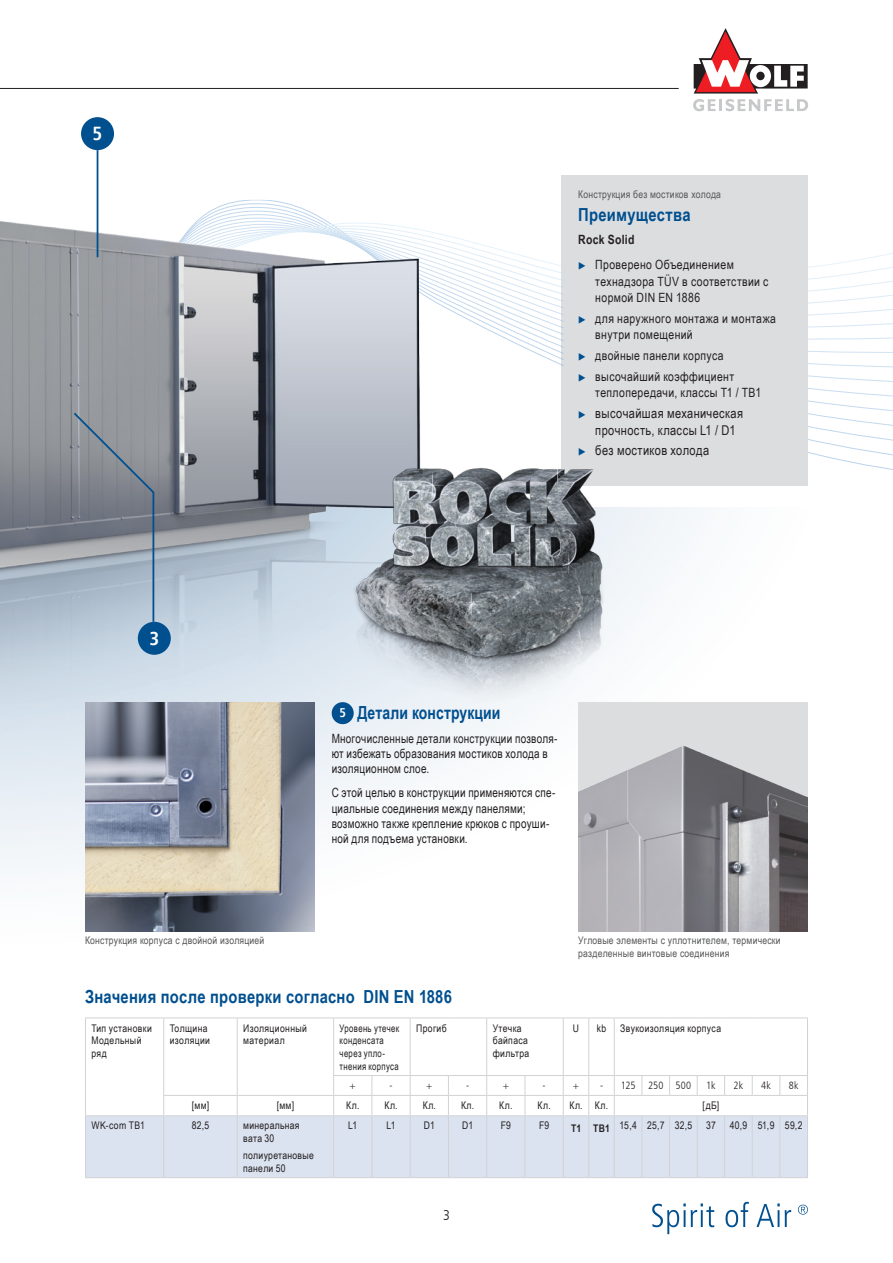
<style>
.page{position:relative;width:893px;height:1263px;background:#fff}
.page>*{position:absolute;margin:0;border:0;box-sizing:border-box;transform-origin:0 0}
.t1{font:700 condensed 18.9px "Frutiger";color:#fff}
.t2{font:700 18px "Arial Narrow";letter-spacing:.015em;color:#004f8f}
.t3{font:700 18px "Arial Narrow";letter-spacing:.015em;color:#004f8f;scale:.95 1}
.t4{font:300 condensed 14.25px "Frutiger";color:#231f20}
.t5{font:13.5px/16.5px "Arial Narrow";letter-spacing:.03em;color:#231f20}
.t6{font:12.75px/15.3px "Arial Narrow";letter-spacing:.02em;color:#231f20;scale:.95 1}
.t7{font:12.75px/16.5px "Arial Narrow";letter-spacing:.02em;color:#231f20}
.t8{font:700 12.75px "Arial Narrow";letter-spacing:.025em;color:#231f20}
.t9{font:10.5px/12.6px "Arial Narrow";letter-spacing:.035em;color:#231f20}
.t10{font:10.5px/12.6px "Arial Narrow";letter-spacing:.02em;color:#57585a}
.t11{font:10.5px/12.6px "Arial Narrow";letter-spacing:.035em;color:#231f20;scale:.9 1}
.t12{font:300 condensed 10.5px "Frutiger";letter-spacing:.02em;color:#231f20}
.s1{font-family:"Frutiger";font-stretch:condensed;font-size:12.6px;color:#fff}
.s2{font-weight:700}
</style>
<div class="page">
<img style="left:0;top:507px;width:808px;height:728px">
<hr style="left:0;top:88px;width:679px;height:1px;background:#231f20">
<svg style="left:693px;top:28px;width:115px;height:83px"></svg>
<svg style="left:740px;top:212px;width:153px;height:315px"></svg>
<div style="left:561px;top:259px;width:246px;height:227px;background:#dcdddf"></div>
<svg style="left:512px;top:253px;width:52px;height:113px"></svg>
<img style="left:0;top:87px;width:512px;height:735px">
<div style="left:81px;top:117px;width:33px;height:33px;background:#004f8f;border-radius:50%"></div>
<hr style="left:97px;top:150px;width:1px;height:107px;background:#004f8f">
<div style="left:138px;top:622px;width:33px;height:33px;background:#004f8f;border-radius:50%"></div>
<svg style="left:72px;top:411px;width:83px;height:213px;background:#8e98a4"></svg>
<img style="left:578px;top:702px;width:230px;height:230px">
<img style="left:85px;top:702px;width:230px;height:230px">
<img style="left:325px;top:412px;width:338px;height:321px">
<div style="left:332px;top:702px;width:22px;height:22px;background:#004f8f;border-radius:50%"></div>
<hr style="left:85px;top:1017px;width:79px;height:1px;background:#d1d2d4">
<hr style="left:85px;top:1018px;width:1px;height:57px;background:#d1d2d4">
<hr style="left:164px;top:1017px;width:73px;height:1px;background:#d1d2d4">
<hr style="left:163px;top:1018px;width:1px;height:57px;background:#d1d2d4">
<hr style="left:237px;top:1017px;width:97px;height:1px;background:#d1d2d4">
<hr style="left:237px;top:1018px;width:1px;height:57px;background:#d1d2d4">
<hr style="left:334px;top:1017px;width:38px;height:1px;background:#d1d2d4">
<hr style="left:333px;top:1018px;width:1px;height:57px;background:#d1d2d4">
<hr style="left:372px;top:1017px;width:38px;height:1px;background:#d1d2d4">
<hr style="left:410px;top:1017px;width:38px;height:1px;background:#d1d2d4">
<hr style="left:410px;top:1018px;width:1px;height:57px;background:#d1d2d4">
<hr style="left:448px;top:1017px;width:39px;height:1px;background:#d1d2d4">
<hr style="left:487px;top:1017px;width:38px;height:1px;background:#d1d2d4">
<hr style="left:486px;top:1018px;width:1px;height:57px;background:#d1d2d4">
<hr style="left:525px;top:1017px;width:38px;height:1px;background:#d1d2d4">
<hr style="left:563px;top:1018px;width:1px;height:57px;background:#d1d2d4">
<hr style="left:588px;top:1018px;width:1px;height:57px;background:#d1d2d4">
<hr style="left:614px;top:1018px;width:1px;height:57px;background:#d1d2d4">
<svg style="left:563px;top:1017px;width:245px;height:1px"></svg>
<hr style="left:807px;top:1018px;width:1px;height:57px;background:#d1d2d4">
<svg style="left:85px;top:1075px;width:723px;height:103px"></svg>
<div style="left:561px;top:175px;width:246px;height:84px;background:#dcdddf"></div>
<svg style="left:579px;top:412px;width:7px;height:7px"></svg>
<svg style="left:579px;top:448px;width:7px;height:8px"></svg>
<h1 class="t1" style="left:93px;top:122px;width:11px">5</h1>
<p class="t10" style="left:578px;top:188px;width:144px">Конструкция без мостиков холода</p>
<h2 class="t2" style="left:578px;top:201px;width:114px">Преимущества</h2>
<p class="t8" style="left:578px;top:230px;width:58px">Rock Solid</p>
<p class="t7" style="left:595px;top:256px;width:175px">Проверено Объединением технадзора TÜV в соответствии с нормой DIN EN 1886</p>
<p class="t7" style="left:595px;top:310px;width:182px">для наружного монтажа и монтажа внутри помещений</p>
<p class="t7" style="left:595px;top:345px;width:140px;line-height:20.7px">двойные панели корпуса высочайший коэффициент</p>
<p class="t7" style="left:595px;top:384px;width:167px">теплопередачи, классы T1 / TB1</p>
<p class="t5" style="left:595px;top:405px;width:149px">высочайшая механическая прочность, классы L1 / D1</p>
<p class="t5" style="left:595px;top:442px;width:115px">без мостиков холода</p>
<h1 class="t1" style="left:149px;top:627px;width:11px">3</h1>
<p class="t10" style="left:85px;top:934px;width:181px">Конструкция корпуса с двойной изоляцией</p>
<h2 class="t3" style="left:339px;top:699px;width:171px"><span class="s1">5</span> Детали конструкции</h2>
<p class="t6" style="left:332px;top:730px;width:239px">Многочисленные детали конструкции позволя&shy;ют избежать образования мостиков холода в изоляционном слое.</p>
<p class="t6" style="left:332px;top:785px;width:237px">С этой целью в конструкции применяются спе&shy;циальные соединения между панелями; возможно также крепление крюков с проуши&shy;ной для подъема установки.</p>
<p class="t10" style="left:578px;top:934px;width:204px">Угловые элементы с уплотнителем, термически разделенные винтовые соединения</p>
<h2 class="t2" style="left:85px;top:983px;width:368px">Значения после проверки согласно DIN EN 1886</h2>
<p class="t9" style="left:91px;top:1021px;width:62px">Тип установки<br>Модельный ряд</p>
<p class="t9" style="left:170px;top:1021px;width:42px">Толщина изоляции</p>
<p class="t9" style="left:243px;top:1021px;width:65px">Изоляционный материал</p>
<p class="t11" style="left:340px;top:1021px;width:68px">Уровень утечек конденсата через упло&shy;тнения корпуса</p>
<p class="t9" style="left:416px;top:1021px;width:32px">Прогиб</p>
<p class="t9" style="left:493px;top:1021px;width:38px">Утечка байпаса фильтра</p>
<p class="t9" style="left:573px;top:1021px;width:8px">U</p>
<p class="t9" style="left:597px;top:1021px;width:11px">kb</p>
<p class="t9" style="left:620px;top:1021px;width:102px">Звукоизоляция корпуса</p>
<p class="t12" style="left:350px;top:1080px;width:8px">+</p>
<p class="t12" style="left:389px;top:1080px;width:5px">-</p>
<p class="t12" style="left:426px;top:1080px;width:8px">+</p>
<p class="t12" style="left:466px;top:1080px;width:5px">-</p>
<p class="t12" style="left:503px;top:1080px;width:8px">+</p>
<p class="t12" style="left:543px;top:1080px;width:5px">-</p>
<p class="t12" style="left:573px;top:1080px;width:8px">+</p>
<p class="t12" style="left:600px;top:1080px;width:93px">- 125 250 500</p>
<p class="t12" style="left:706px;top:1080px;width:11px">1k</p>
<p class="t12" style="left:734px;top:1080px;width:11px">2k</p>
<p class="t12" style="left:761px;top:1080px;width:11px">4k</p>
<p class="t12" style="left:789px;top:1080px;width:11px">8k</p>
<p class="t9" style="left:192px;top:1099px;width:19px">[мм]</p>
<p class="t9" style="left:277px;top:1099px;width:19px">[мм]</p>
<p class="t9" style="left:346px;top:1099px;width:53px">Кл. Кл.</p>
<p class="t9" style="left:423px;top:1099px;width:53px">Кл. Кл.</p>
<p class="t9" style="left:499px;top:1099px;width:53px">Кл. Кл.</p>
<p class="t9" style="left:569px;top:1099px;width:40px">Кл. Кл.</p>
<p class="t9" style="left:703px;top:1099px;width:18px">[дБ]</p>
<p class="t9" style="left:92px;top:1119px;width:55px">WK-com TB1</p>
<p class="t9" style="left:192px;top:1119px;width:19px">82,5</p>
<p class="t9" style="left:243px;top:1119px;width:58px">минеральная вата 30</p>
<p class="t9" style="left:243px;top:1148px;width:72px">полиуретановые панели 50</p>
<p class="t9" style="left:348px;top:1119px;width:11px">L1</p>
<p class="t9" style="left:387px;top:1119px;width:11px">L1</p>
<p class="t9" style="left:424px;top:1119px;width:13px">D1</p>
<p class="t9" style="left:462px;top:1119px;width:13px">D1</p>
<p class="t9" style="left:501px;top:1119px;width:12px">F9</p>
<p class="t9" style="left:539px;top:1119px;width:12px">F9</p>
<p class="t9" style="left:571px;top:1119px;width:123px"><span class="s2">T1 TB1</span> 15,4 25,7 32,5</p>
<p class="t9" style="left:706px;top:1119px;width:11px">37</p>
<p class="t9" style="left:730px;top:1119px;width:74px">40,9 51,9 59,2</p>
<h3 class="t4" style="left:443px;top:1207px;width:8px">3</h3>
</div>
